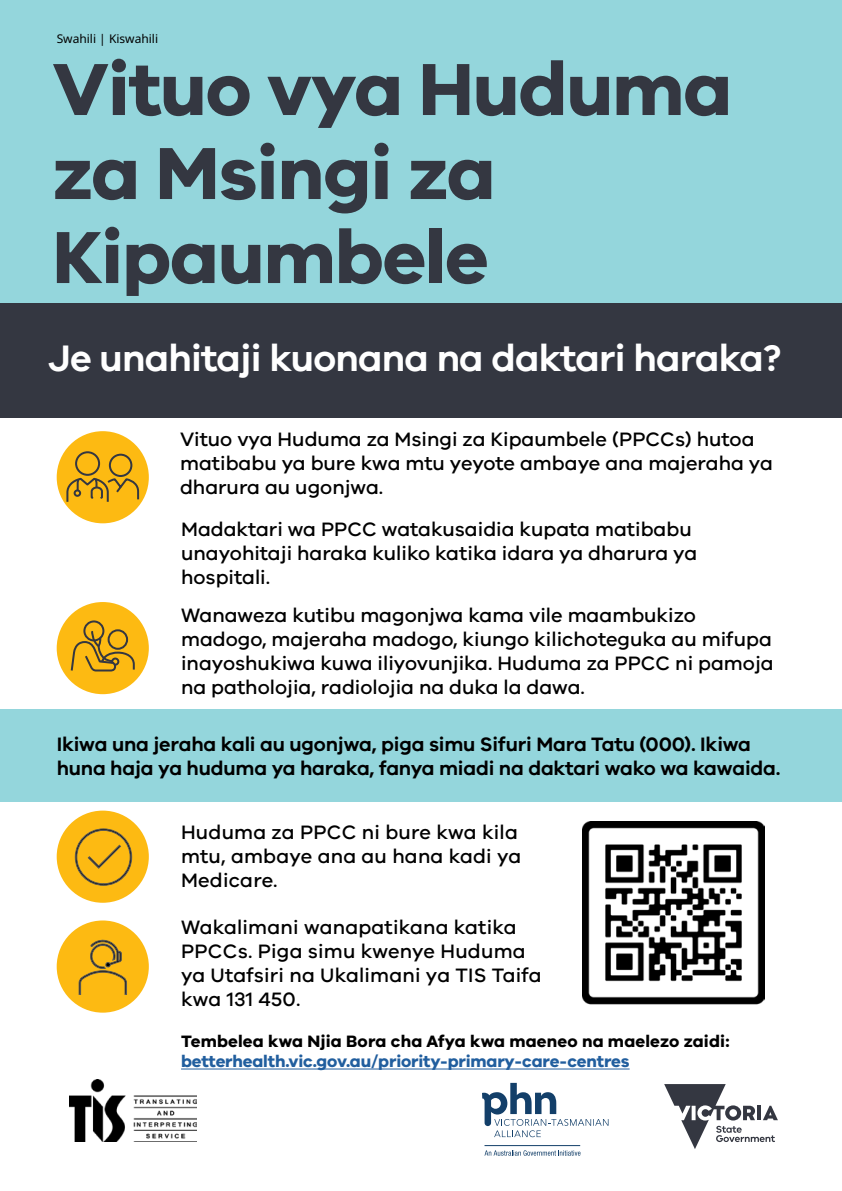
<style>
.page{position:relative;width:842px;height:1191px;background:#fff}
.page>*{position:absolute;margin:0;border:0;box-sizing:border-box;transform-origin:0 0}
.t1{font:700 76px/84px "VIC";letter-spacing:-.015em;color:#343741}
.t2{font:600 38px "VIC";letter-spacing:-.02em;color:#fff}
.t3{font:500 20px/24px "VIC";color:#000}
.t4{font:600 20px/24px "VIC";letter-spacing:-.01em;color:#000}
.t5{font:700 17px "VIC";letter-spacing:-.01em;color:#215e9e}
.t6{font:700 17px "VIC";letter-spacing:.01em;color:#000}
.t7{font:12px "Noto Sans";color:#000}
</style>
<div class="page">
<div style="left:0;top:0;width:842px;height:303px;background:#94d6dc"></div>
<div style="left:0;top:303px;width:842px;height:114px;background:#343741"></div>
<div style="left:0;top:709px;width:842px;height:92px;background:#94d6dc"></div>
<svg style="left:664px;top:1084px;width:114px;height:65px"></svg>
<div style="left:57px;top:431px;width:92px;height:92px;background:#fdba12;border-radius:50%"></div>
<div style="left:57px;top:602px;width:92px;height:92px;background:#fdba12;border-radius:50%"></div>
<svg style="left:70px;top:620px;width:65px;height:52px"></svg>
<div style="left:75px;top:451px;width:25px;height:25px;border:2px solid #343741;border-radius:50%"></div>
<svg style="left:65px;top:453px;width:75px;height:51px"></svg>
<hr style="left:484px;top:1145px;width:96px;height:1px;background:#133f69">
<svg style="left:482px;top:1082px;width:126px;height:55px"></svg>
<svg style="left:484px;top:1150px;width:96px;height:5px"></svg>
<img style="left:70px;top:1079px;width:126px;height:62px">
<div style="left:57px;top:810px;width:92px;height:92px;background:#fdba12;border-radius:50%"></div>
<div style="left:57px;top:920px;width:92px;height:92px;background:#fdba12;border-radius:50%"></div>
<hr style="left:181px;top:1068px;width:449px;height:1px;background:#215e9e">
<svg style="left:78px;top:939px;width:49px;height:56px"></svg>
<svg style="left:74px;top:828px;width:59px;height:58px"></svg>
<img style="left:583px;top:821px;width:182px;height:184px">
<p class="t7" style="left:57px;top:31px;width:103px">Swahili | Kiswahili</p>
<h1 class="t1" style="left:52px;top:45px;width:681px">Vituo vya Huduma za Msingi za<br>Kipaumbele</h1>
<h2 class="t2" style="left:48px;top:335px;width:735px">Je unahitaji kuonana na daktari haraka?</h2>
<p class="t3" style="left:180px;top:426px;width:594px">Vituo vya Huduma za Msingi za Kipaumbele (PPCCs) hutoa matibabu ya bure kwa mtu yeyote ambaye ana majeraha ya dharura au ugonjwa.</p>
<p class="t3" style="left:181px;top:516px;width:518px">Madaktari wa PPCC watakusaidia kupata matibabu unayohitaji haraka kuliko katika idara ya dharura ya hospitali.</p>
<p class="t3" style="left:181px;top:602px;width:594px">Wanaweza kutibu magonjwa kama vile maambukizo madogo, majeraha madogo, kiungo kilichoteguka au mifupa inayoshukiwa kuwa iliyovunjika. Huduma za PPCC ni pamoja na patholojia, radiolojia na duka la dawa.</p>
<p class="t4" style="left:57px;top:731px;width:725px">Ikiwa una jeraha kali au ugonjwa, piga simu Sifuri Mara Tatu (000). Ikiwa huna haja ya huduma ya haraka, fanya miadi na daktari wako wa kawaida.</p>
<p class="t3" style="left:181px;top:819px;width:342px">Huduma za PPCC ni bure kwa kila mtu, ambaye ana au hana kadi ya<br>Medicare.</p>
<p class="t3" style="left:181px;top:914px;width:362px">Wakalimani wanapatikana katika<br>PPCCs. Piga simu kwenye Huduma ya Utafsiri na Ukalimani ya TIS Taifa kwa 131 450.</p>
<p class="t6" style="left:181px;top:1031px;width:550px">Tembelea kwa Njia Bora cha Afya kwa maeneo na maelezo zaidi:</p>
<p class="t5" style="left:181px;top:1051px;width:450px">betterhealth.vic.gov.au/priority-primary-care-centres</p>
</div>
